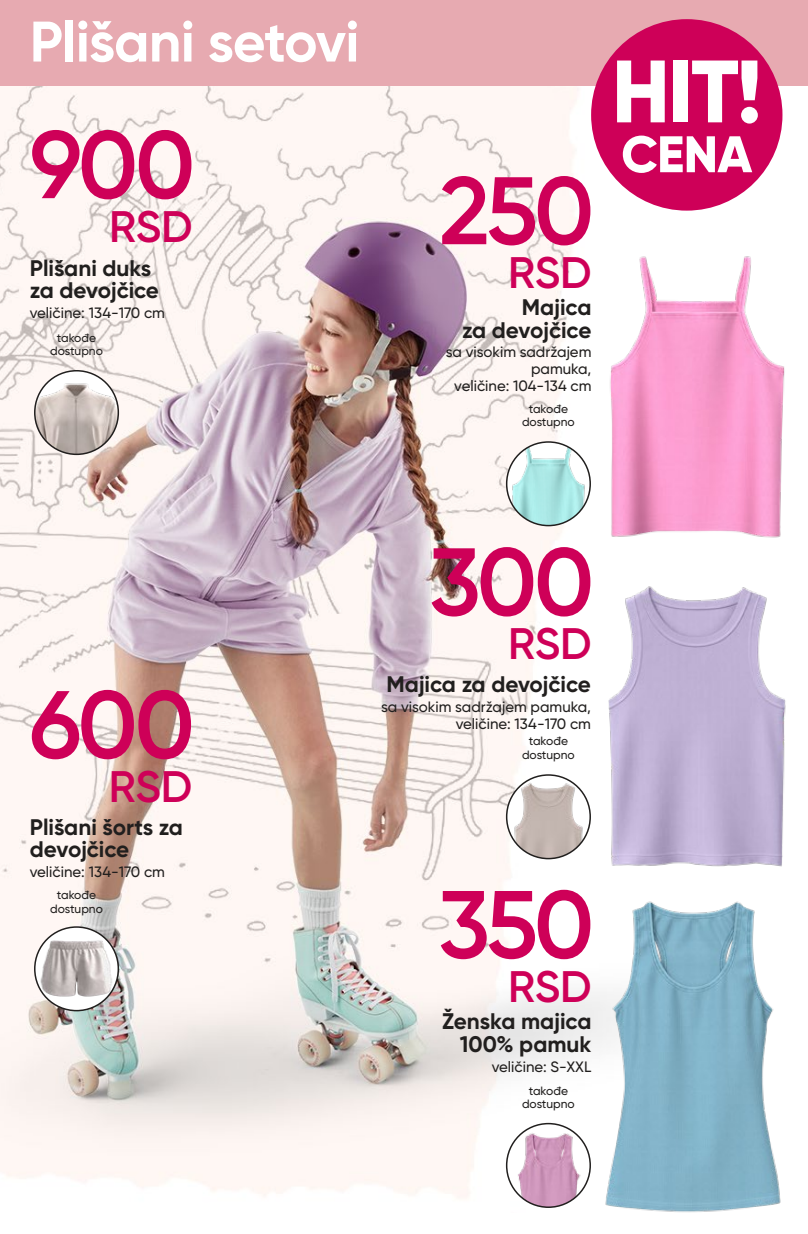
<style>
.page{position:relative;width:808px;height:1234px;background:#fff}
.page>*{position:absolute;margin:0;border:0;box-sizing:border-box;transform-origin:0 0}
.t1{font:600 95.7px "Gilroy";letter-spacing:-.04em;color:#ce0058}
.t2{font:800 88.2px "Gilroy";color:#fff}
.t3{font:700 57px "Gilroy";letter-spacing:-.015em;color:#fff}
.t4{font:800 51.3px "Gilroy";color:#fff}
.t5{font:600 44.1px "Gilroy";letter-spacing:-.01em;color:#ce0058}
.t6{font:700 22.5px/22.5px "Gilroy";color:#211f1e;text-align:right}
.t7{font:500 15px/16.8px "Gilroy";color:#211f1e;text-align:right}
.t8{font:500 12px/13.5px "Gilroy";color:#211f1e;text-align:center}
</style>
<div class="page">
<img style="left:0;top:85px;width:787px;height:1123px">
<div style="left:0;top:0;width:808px;height:85px;background:#e7aab1"></div>
<img style="left:507px;top:442px;width:83px;height:83px;border-radius:42px">
<div style="left:506px;top:441px;width:85px;height:85px;border:2px solid #211f1e;border-radius:50%"></div>
<img style="left:507px;top:776px;width:60px;height:82px">
<div style="left:506px;top:774px;width:85px;height:85px;border:2px solid #211f1e;border-radius:50%"></div>
<img style="left:36px;top:926px;width:81px;height:84px">
<div style="left:34px;top:926px;width:85px;height:85px;border:2px solid #211f1e;border-radius:50%"></div>
<img style="left:35px;top:374px;width:83px;height:80px">
<div style="left:34px;top:370px;width:85px;height:85px;border:2px solid #211f1e;border-radius:50%"></div>
<img style="left:571px;top:237px;width:216px;height:319px">
<img style="left:507px;top:1124px;width:83px;height:82px">
<div style="left:506px;top:1122px;width:85px;height:85px;border:2px solid #211f1e;border-radius:50%"></div>
<img style="left:567px;top:568px;width:220px;height:315px">
<img style="left:591px;top:879px;width:196px;height:334px">
<div style="left:591px;top:19px;width:191px;height:191px;background:#ce0058;border-radius:50%"></div>
<h3 class="t3" style="left:30px;top:6px;width:331px">Plišani setovi</h3>
<h1 class="t1" style="left:30px;top:105px;width:167px">900</h1>
<h3 class="t5" style="left:109px;top:199px;width:85px">RSD</h3>
<h3 class="t6" style="left:30px;top:256px;width:131px;text-align:left">Plišani duks za devojčice</h3>
<p class="t7" style="left:30px;top:304px;width:137px">veličine: 134-170 cm</p>
<p class="t8" style="left:50px;top:330px;width:54px">takođe dostupno</p>
<h1 class="t1" style="left:439px;top:151px;width:156px">250</h1>
<h3 class="t5" style="left:508px;top:245px;width:85px">RSD</h3>
<h3 class="t6" style="left:462px;top:296px;width:131px">Majica<br>za devojčice</h3>
<p class="t7" style="left:446px;top:343px;width:147px">sa visokim sadržajem pamuka,<br>veličine: 104-134 cm</p>
<p class="t8" style="left:522px;top:401px;width:54px">takođe dostupno</p>
<h2 class="t2" style="left:612px;top:36px;width:152px">HIT!</h2>
<h3 class="t4" style="left:621px;top:122px;width:132px">CENA</h3>
<h1 class="t1" style="left:29px;top:665px;width:167px">600</h1>
<h3 class="t5" style="left:109px;top:759px;width:85px">RSD</h3>
<h3 class="t6" style="left:30px;top:815px;width:155px;text-align:left">Plišani šorts za devojčice</h3>
<p class="t7" style="left:30px;top:862px;width:137px">veličine: 134-170 cm</p>
<p class="t8" style="left:50px;top:887px;width:54px">takođe dostupno</p>
<h1 class="t1" style="left:429px;top:522px;width:166px">300</h1>
<h3 class="t5" style="left:508px;top:616px;width:85px">RSD</h3>
<h3 class="t6" style="left:386px;top:672px;width:206px">Majica za devojčice</h3>
<p class="t7" style="left:381px;top:697px;width:211px">sa visokim sadržajem pamuka, veličine: 134-170 cm</p>
<p class="t8" style="left:522px;top:734px;width:54px">takođe dostupno</p>
<h1 class="t1" style="left:438px;top:864px;width:157px">350</h1>
<h3 class="t5" style="left:508px;top:958px;width:85px">RSD</h3>
<h3 class="t6" style="left:442px;top:1009px;width:151px">Ženska majica<br>100% pamuk</h3>
<p class="t7" style="left:492px;top:1057px;width:101px">veličine: S-XXL</p>
<p class="t8" style="left:522px;top:1083px;width:54px">takođe dostupno</p>
</div>
